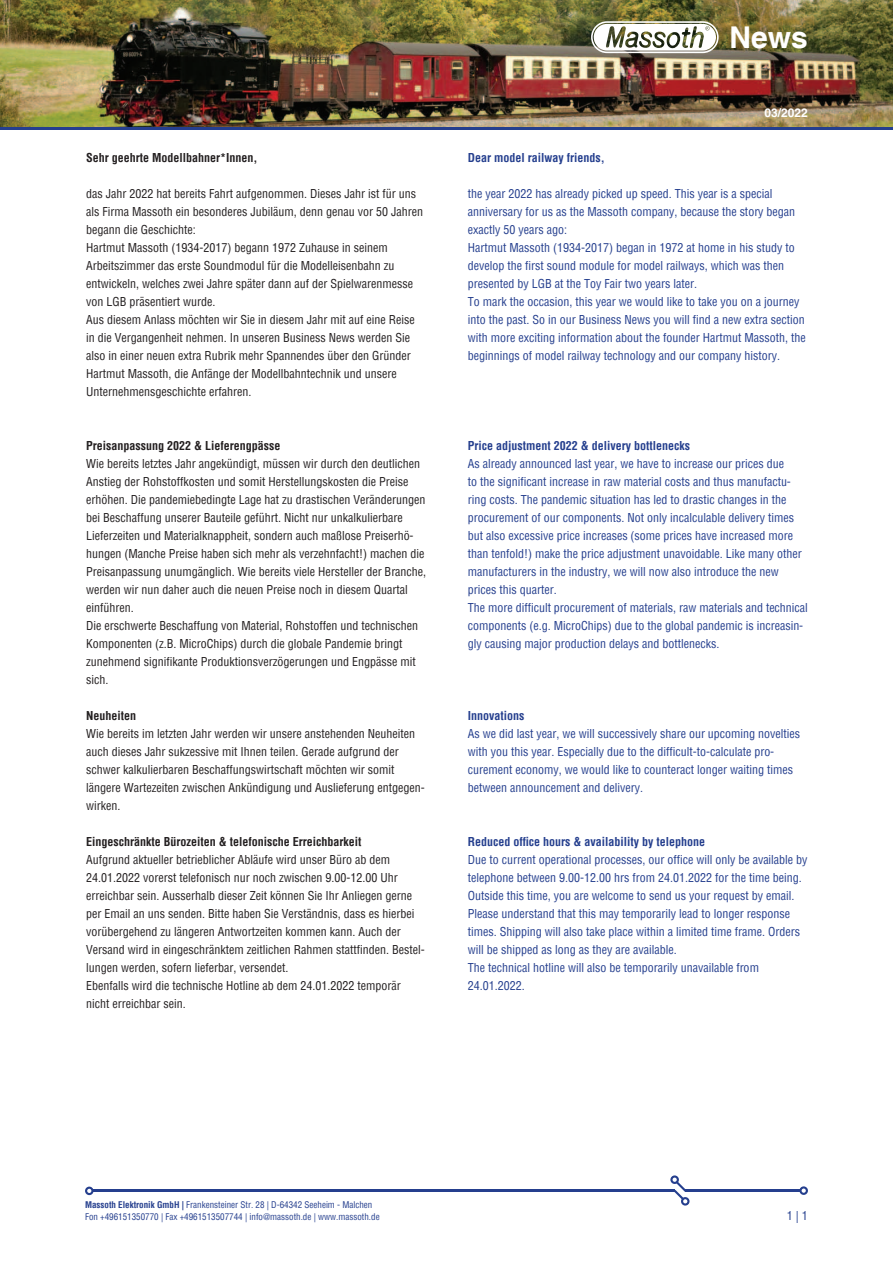
<style>
.page{position:relative;width:893px;height:1263px;background:#fff}
.page>*{position:absolute;margin:0;border:0;box-sizing:border-box;transform-origin:0 0}
.t1{font:700 30px "Helvetica";color:#fff}
.t2{font:condensed 12px/18px "Helvetica";color:#231f20}
.t3{font:condensed 12px/18px "Helvetica";color:#253f8e}
.t4{font:700 condensed 12px "Helvetica";color:#231f20}
.t5{font:700 condensed 12px "Helvetica";color:#253f8e}
.t6{font:700 12px "Helvetica";color:#fff}
.t7{font:condensed 9px/12px "Helvetica";color:#253f8e}
.s1{font-weight:700}
</style>
<div class="page">
<img style="left:0;top:0;width:893px;height:127px">
<svg style="left:591px;top:21px;width:128px;height:32px"></svg>
<hr style="left:92px;top:1190px;width:583px;height:2px;background:#253f8e">
<div style="left:681px;top:1197px;width:8px;height:8px;border:2px solid #253f8e;border-radius:50%"></div>
<svg style="left:674px;top:1182px;width:12px;height:18px"></svg>
<div style="left:670px;top:1175px;width:9px;height:9px;border:2px solid #253f8e;border-radius:50%"></div>
<div style="left:85px;top:1186px;width:9px;height:9px;border:2px solid #253f8e;border-radius:50%"></div>
<hr style="left:685px;top:1189px;width:115px;height:3px;background:#253f8e">
<div style="left:799px;top:1186px;width:9px;height:9px;border:2px solid #253f8e;border-radius:50%"></div>
<hr style="left:0;top:127px;width:893px;height:2px;background:#253f8e">
<h1 class="t1" style="left:730px;top:19px;width:80px">News</h1>
<p class="t4" style="left:86px;top:150px;width:173px">Sehr geehrte Modellbahner*Innen,</p>
<p class="t2" style="left:86px;top:184px;width:338px">das Jahr 2022 hat bereits Fahrt aufgenommen. Dieses Jahr ist für uns als Firma Massoth ein besonderes Jubiläum, denn genau vor 50 Jahren begann die Geschichte:<br>Hartmut Massoth (1934-2017) begann 1972 Zuhause in seinem Arbeitszimmer das erste Soundmodul für die Modelleisenbahn zu entwickeln, welches zwei Jahre später dann auf der Spielwarenmesse von LGB präsentiert wurde.<br>Aus diesem Anlass möchten wir Sie in diesem Jahr mit auf eine Reise in die Vergangenheit nehmen. In unseren Business News werden Sie also in einer neuen extra Rubrik mehr Spannendes über den Gründer Hartmut Massoth, die Anfänge der Modellbahntechnik und unsere Unternehmensgeschichte erfahren.</p>
<p class="t4" style="left:86px;top:438px;width:196px">Preisanpassung 2022 &amp; Lieferengpässe</p>
<p class="t2" style="left:86px;top:454px;width:342px">Wie bereits letztes Jahr angekündigt, müssen wir durch den deutlichen Anstieg der Rohstoffkosten und somit Herstellungskosten die Preise erhöhen. Die pandemiebedingte Lage hat zu drastischen Veränderungen bei Beschaffung unserer Bauteile geführt. Nicht nur unkalkulierbare Lieferzeiten und Materialknappheit, sondern auch maßlose Preiserhö&shy;hungen (Manche Preise haben sich mehr als verzehnfacht!) machen die Preisanpassung unumgänglich. Wie bereits viele Hersteller der Branche, werden wir nun daher auch die neuen Preise noch in diesem Quartal einführen.<br>Die erschwerte Beschaffung von Material, Rohstoffen und technischen Komponenten (z.B. MicroChips) durch die globale Pandemie bringt zunehmend signifikante Produktionsverzögerungen und Engpässe mit sich.</p>
<p class="t4" style="left:86px;top:708px;width:52px">Neuheiten</p>
<p class="t2" style="left:86px;top:724px;width:340px">Wie bereits im letzten Jahr werden wir unsere anstehenden Neuheiten auch dieses Jahr sukzessive mit Ihnen teilen. Gerade aufgrund der schwer kalkulierbaren Beschaffungswirtschaft möchten wir somit längere Wartezeiten zwischen Ankündigung und Auslieferung entgegen&shy;wirken.</p>
<p class="t4" style="left:86px;top:834px;width:277px">Eingeschränkte Bürozeiten &amp; telefonische Erreichbarkeit</p>
<p class="t2" style="left:86px;top:850px;width:340px">Aufgrund aktueller betrieblicher Abläufe wird unser Büro ab dem 24.01.2022 vorerst telefonisch nur noch zwischen 9.00-12.00 Uhr erreichbar sein. Ausserhalb dieser Zeit können Sie Ihr Anliegen gerne per Email an uns senden. Bitte haben Sie Verständnis, dass es hierbei vorübergehend zu längeren Antwortzeiten kommen kann. Auch der Versand wird in eingeschränktem zeitlichen Rahmen stattfinden. Bestel&shy;lungen werden, sofern lieferbar, versendet.<br>Ebenfalls wird die technische Hotline ab dem 24.01.2022 temporär nicht erreichbar sein.</p>
<p class="t6" style="left:764px;top:105px;width:45px">03/2022</p>
<p class="t5" style="left:468px;top:150px;width:138px">Dear model railway friends,</p>
<p class="t3" style="left:468px;top:184px;width:339px">the year 2022 has already picked up speed. This year is a special anniversary for us as the Massoth company, because the story began exactly 50 years ago:<br>Hartmut Massoth (1934-2017) began in 1972 at home in his study to develop the first sound module for model railways, which was then presented by LGB at the Toy Fair two years later.<br>To mark the occasion, this year we would like to take you on a journey into the past. So in our Business News you will find a new extra section with more exciting information about the founder Hartmut Massoth, the beginnings of model railway technology and our company history.</p>
<p class="t5" style="left:468px;top:438px;width:224px">Price adjustment 2022 &amp; delivery bottlenecks</p>
<p class="t3" style="left:468px;top:454px;width:342px">As already announced last year, we have to increase our prices due<br>to the significant increase in raw material costs and thus manufactu&shy;ring costs. The pandemic situation has led to drastic changes in the procurement of our components. Not only incalculable delivery times but also excessive price increases (some prices have increased more than tenfold!) make the price adjustment unavoidable. Like many other manufacturers in the industry, we will now also introduce the new prices this quarter.<br>The more difficult procurement of materials, raw materials and technical components (e.g. MicroChips) due to the global pandemic is increasin&shy;gly causing major production delays and bottlenecks.</p>
<p class="t5" style="left:468px;top:708px;width:58px">Innovations</p>
<p class="t3" style="left:468px;top:724px;width:334px">As we did last year, we will successively share our upcoming novelties with you this year. Especially due to the difficult-to-calculate pro&shy;curement economy, we would like to counteract longer waiting times between announcement and delivery.</p>
<p class="t5" style="left:468px;top:834px;width:239px">Reduced office hours &amp; availability by telephone</p>
<p class="t3" style="left:468px;top:850px;width:341px">Due to current operational processes, our office will only be available by telephone between 9.00-12.00 hrs from 24.01.2022 for the time being.<br>Outside this time, you are welcome to send us your request by email.<br>Please understand that this may temporarily lead to longer response times. Shipping will also take place within a limited time frame. Orders will be shipped as long as they are available.<br>The technical hotline will also be temporarily unavailable from 24.01.2022.</p>
<p class="t7" style="left:85px;top:1199px;width:296px"><span class="s1">Massoth Elektronik GmbH |</span> Frankensteiner Str. 28 | D-64342 Seeheim - Malchen<br>Fon +496151350770 | Fax +4961513507744 | info@massoth.de | www.massoth.de</p>
<p class="t3" style="left:787px;top:1207px;width:22px">1 | 1</p>
</div>
